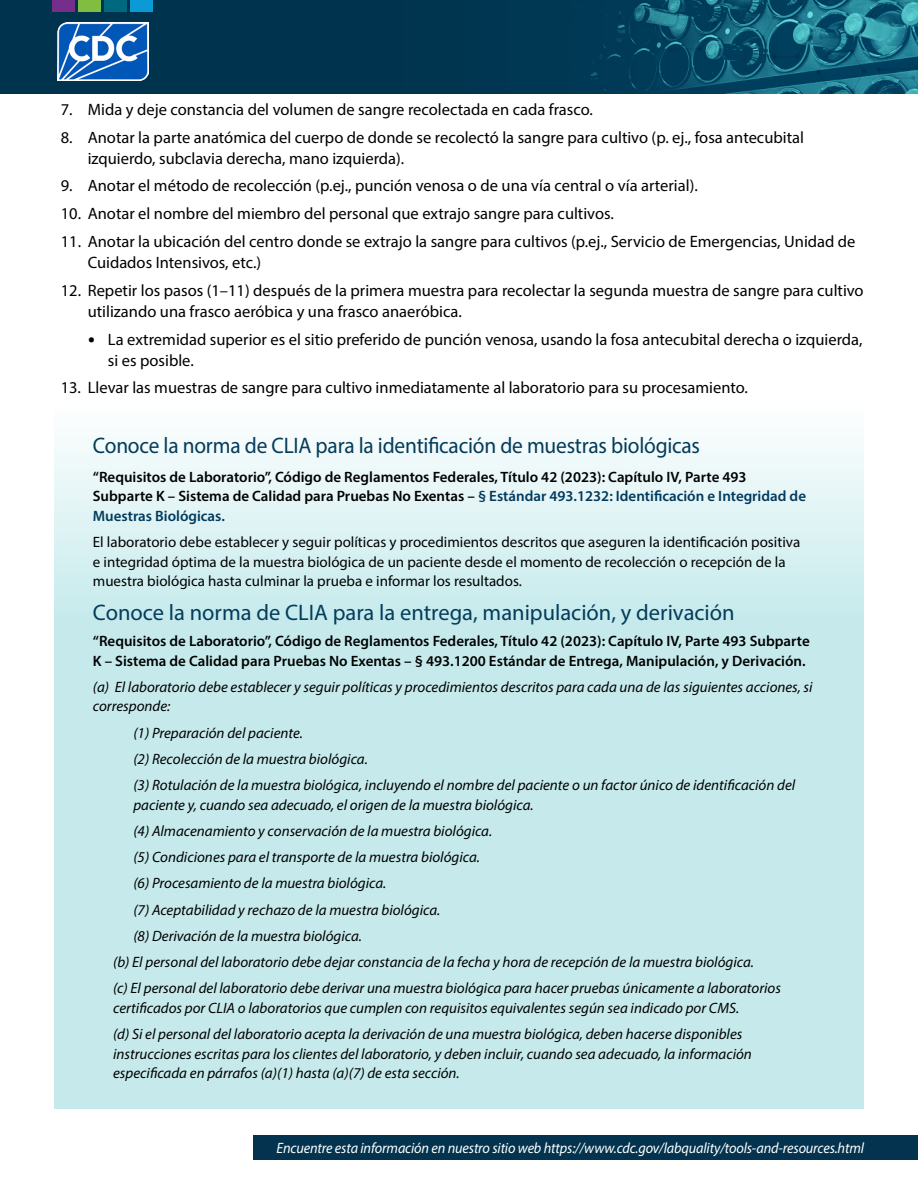
<style>
.page{position:relative;width:918px;height:1188px;background:#fff}
.page>*{position:absolute;margin:0;border:0;box-sizing:border-box;transform-origin:0 0}
.t1{font:22.5px "Myriad Pro";letter-spacing:-.01em;color:#043c5b;scale:.95 1}
.t2{font:22.5px "Myriad Pro";letter-spacing:-.01em;color:#043c5b}
.t3{font:16.5px/21px "Myriad Pro";color:#000101}
.t4{font:italic 15px/26.2px "Myriad Pro";color:#000101}
.t5{font:600 15px/19.5px "Myriad Pro";color:#000101}
.t6{font:15px/19.5px "Myriad Pro";color:#000101}
.t7{font:italic 15px "Myriad Pro";letter-spacing:-.01em;color:#fff;scale:.95 1}
.s1{font-family:"PT Sans";font-weight:700}
.s2{color:#003a5d}
</style>
<div class="page">
<svg style="left:54px;top:443px;width:810px;height:666px;background:#cceced"></svg>
<img style="left:0;top:0;width:918px;height:94px">
<div style="left:105px;top:0;width:22px;height:11px;background:#00697f"></div>
<div style="left:131px;top:0;width:22px;height:11px;background:#0b9ad6"></div>
<div style="left:78px;top:0;width:23px;height:11px;background:#81bd41"></div>
<div style="left:52px;top:0;width:23px;height:11px;background:#752e8a"></div>
<div style="left:254px;top:1136px;width:664px;height:24px;background:#03334e"></div>
<img style="left:57px;top:22px;width:92px;height:59px">
<p class="t3" style="left:61px;top:99px;width:534px">7. Mida y deje constancia del volumen de sangre recolectada en cada frasco.</p>
<p class="t3" style="left:88px;top:126px;width:718px;text-indent:-27px">8. Anotar la parte anatómica del cuerpo de donde se recolectó la sangre para cultivo (p. ej., fosa antecubital izquierdo, subclavia derecha, mano izquierda).</p>
<p class="t3" style="left:61px;top:175px;width:639px">9. Anotar el método de recolección (p.ej., punción venosa o de una vía central o vía arterial).</p>
<p class="t3" style="left:61px;top:203px;width:555px">10. Anotar el nombre del miembro del personal que extrajo sangre para cultivos.</p>
<p class="t3" style="left:88px;top:231px;width:769px;text-indent:-27px">11. Anotar la ubicación del centro donde se extrajo la sangre para cultivos (p.ej., Servicio de Emergencias, Unidad de<br>Cuidados Intensivos, etc.)</p>
<p class="t3" style="left:88px;top:279px;width:777px;text-indent:-27px">12. Repetir los pasos (1–11) después de la primera muestra para recolectar la segunda muestra de sangre para cultivo utilizando una frasco aeróbica y una frasco anaeróbica.</p>
<p class="t3" style="left:108px;top:328px;width:756px;text-indent:-20px"><span class="s1">•</span> La extremidad superior es el sitio preferido de punción venosa, usando la fosa antecubital derecha o izquierda, si es posible.</p>
<p class="t3" style="left:61px;top:377px;width:689px">13. Llevar las muestras de sangre para cultivo inmediatamente al laboratorio para su procesamiento.</p>
<h2 class="t1" style="left:93px;top:432px;width:641px">Conoce la norma de CLIA para la identificación de muestras biológicas</h2>
<p class="t5" style="left:93px;top:467px;width:715px">“Requisitos de Laboratorio”, Código de Reglamentos Federales, Título 42 (2023): Capítulo IV, Parte 493<br>Subparte K – Sistema de Calidad para Pruebas No Exentas – <span class="s2">§ Estándar 493.1232: Identificación e Integridad de<br>Muestras Biológicas.</span></p>
<p class="t6" style="left:93px;top:532px;width:709px">El laboratorio debe establecer y seguir políticas y procedimientos descritos que aseguren la identificación positiva e integridad óptima de la muestra biológica de un paciente desde el momento de recolección o recepción de la muestra biológica hasta culminar la prueba e informar los resultados.</p>
<h2 class="t2" style="left:93px;top:599px;width:643px">Conoce la norma de CLIA para la entrega, manipulación, y derivación</h2>
<p class="t5" style="left:93px;top:631px;width:718px">“Requisitos de Laboratorio”, Código de Reglamentos Federales, Título 42 (2023): Capítulo IV, Parte 493 Subparte<br>K – Sistema de Calidad para Pruebas No Exentas – § 493.1200 Estándar de Entrega, Manipulación, y Derivación.</p>
<p class="t4" style="left:93px;top:677px;width:721px;line-height:19.5px">(a) El laboratorio debe establecer y seguir políticas y procedimientos descritos para cada una de las siguientes acciones, si corresponde:</p>
<p class="t4" style="left:133px;top:719px;width:663px">(1) Preparación del paciente.<br>(2) Recolección de la muestra biológica.<br>(3) Rotulación de la muestra biológica, incluyendo el nombre del paciente o un factor único de identificación del</p>
<p class="t4" style="left:133px;top:791px;width:402px">paciente y, cuando sea adecuado, el origen de la muestra biológica.</p>
<p class="t4" style="left:133px;top:818px;width:360px">(4) Almacenamiento y conservación de la muestra biológica.</p>
<p class="t4" style="left:133px;top:844px;width:348px">(5) Condiciones para el transporte de la muestra biológica.</p>
<p class="t4" style="left:133px;top:870px;width:254px">(6) Procesamiento de la muestra biológica.</p>
<p class="t4" style="left:133px;top:896px;width:308px">(7) Aceptabilidad y rechazo de la muestra biológica.</p>
<p class="t4" style="left:133px;top:923px;width:230px">(8) Derivación de la muestra biológica.</p>
<p class="t4" style="left:113px;top:949px;width:642px">(b) El personal del laboratorio debe dejar constancia de la fecha y hora de recepción de la muestra biológica.</p>
<p class="t4" style="left:113px;top:975px;width:669px">(c) El personal del laboratorio debe derivar una muestra biológica para hacer pruebas únicamente a laboratorios</p>
<p class="t4" style="left:113px;top:995px;width:631px">certificados por CLIA o laboratorios que cumplen con requisitos equivalentes según sea indicado por CMS. (d) Si el personal del laboratorio acepta la derivación de una muestra biológica, deben hacerse disponibles</p>
<p class="t4" style="left:113px;top:1044px;width:640px;line-height:19.5px">instrucciones escritas para los clientes del laboratorio, y deben incluir, cuando sea adecuado, la información especificada en párrafos (a)(1) hasta (a)(7) de esta sección.</p>
<p class="t7" style="left:277px;top:1138px;width:620px">Encuentre esta información en nuestro sitio web https://www.cdc.gov/labquality/tools-and-resources.html</p>
</div>
